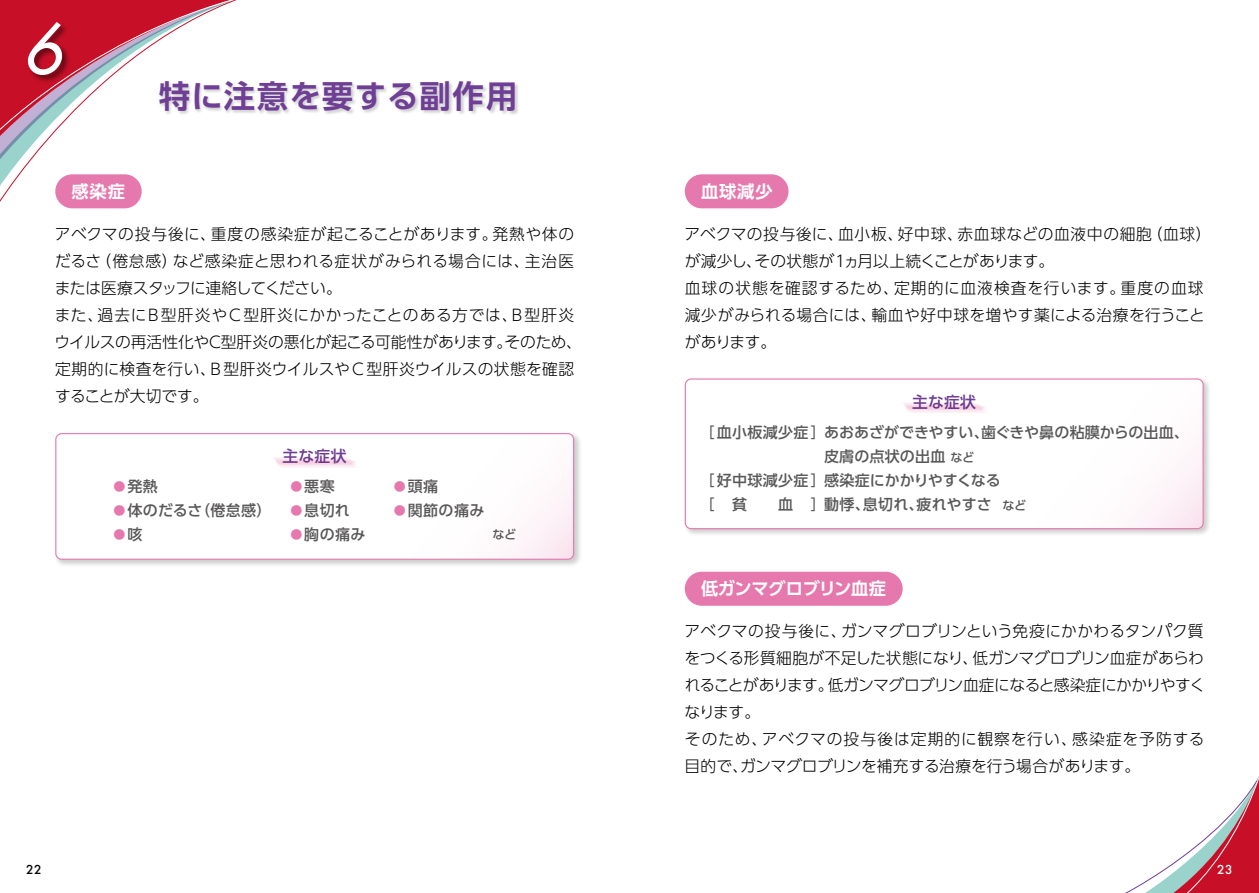
<style>
.page{position:relative;width:1259px;height:893px;background:#fff}
.page>*{position:absolute;margin:0;border:0;box-sizing:border-box;transform-origin:0 0}
.t1{font:italic 67.5px "Futura";color:#fff}
.t2{font:700 31.5px "UD Shin Go Pro De";letter-spacing:.035em;color:#6e3f95}
.t3{font:700 17.25px "UD Shin Go Pro De";letter-spacing:-.01em;color:#fff}
.t4{font:300 15.75px/27px "UD Shin Go Pro";letter-spacing:.01em;color:#000}
.t5{font:500 15.75px "UD Shin Go Pro";letter-spacing:.02em;color:#6e3f95}
.t6{font:500 15px "UD Shin Go Pro";letter-spacing:.015em;color:#595757}
.t7{font:500 12px "Futura";color:#000}
.t8{font:500 12px "Futura";color:#fff}
.t9{font:500 12px "UD Shin Go Pro";color:#e578ac}
.t10{font:500 12px "UD Shin Go Pro";color:#595757}
.s1{font-size:12px;color:#e578ac}
.s2{font-size:15px;color:#595757}
.s3{font-weight:400}
.s4{font-size:12px}
</style>
<div class="page">
<svg style="left:0;top:151px;width:38px;height:25px"></svg>
<svg style="left:0;top:0;width:237px;height:151px"></svg>
<svg style="left:1125px;top:776px;width:134px;height:117px"></svg>
<img style="left:157px;top:78px;width:361px;height:48px">
<img style="left:21px;top:13px;width:52px;height:90px">
<div style="left:55px;top:174px;width:87px;height:34px;background:#e578ac;border-radius:17px"></div>
<div style="left:685px;top:572px;width:217px;height:34px;background:#e578ac;border-radius:17px"></div>
<img style="left:684px;top:380px;width:525px;height:154px">
<svg style="left:685px;top:378px;width:518px;height:151px"></svg>
<svg style="left:902px;top:402px;width:85px;height:11px"></svg>
<hr style="left:907px;top:408px;width:75px;height:2px;background:#e578ac">
<div style="left:685px;top:174px;width:103px;height:34px;background:#e578ac;border-radius:17px"></div>
<img style="left:57px;top:435px;width:523px;height:130px">
<svg style="left:55px;top:433px;width:519px;height:127px"></svg>
<svg style="left:273px;top:457px;width:85px;height:11px"></svg>
<hr style="left:278px;top:463px;width:75px;height:2px;background:#e578ac">
<h1 class="t1" style="left:23px;top:5px;width:41px">6</h1>
<p class="t3" style="left:71px;top:177px;width:55px">感染症</p>
<h2 class="t2" style="left:159px;top:70px;width:360px">特に注意を要する副作用</h2>
<p class="t4" style="left:55px;top:219px;width:529px">アベクマの投与後に、重度の感染症が起こることがあります。発熱や体のだるさ（倦怠感）など感染症と思われる症状がみられる場合には、主治医または医療スタッフに連絡してください。<br>また、過去にB型肝炎やC型肝炎にかかったことのある方では、B型肝炎ウイルスの再活性化やC型肝炎の悪化が起こる可能性があります。そのため、定期的に検査を行い、B型肝炎ウイルスや C型肝炎ウイルスの状態を確認することが大切です。</p>
<p class="t6" style="left:113px;top:474px;width:46px"><span class="s1">●</span>発熱</p>
<p class="t6" style="left:113px;top:498px;width:160px"><span class="s1">●</span>体のだるさ（倦怠感）</p>
<p class="t9" style="left:113px;top:525px;width:30px">●<span class="s2">咳</span></p>
<p class="t5" style="left:282px;top:443px;width:65px">主な症状</p>
<p class="t6" style="left:290px;top:474px;width:46px"><span class="s1">●</span>悪寒</p>
<p class="t6" style="left:290px;top:498px;width:61px"><span class="s1">●</span>息切れ</p>
<p class="t6" style="left:290px;top:522px;width:77px"><span class="s1">●</span>胸の痛み</p>
<p class="t6" style="left:394px;top:474px;width:46px"><span class="s1">●</span>頭痛</p>
<p class="t6" style="left:394px;top:498px;width:92px"><span class="s1">●</span>関節の痛み</p>
<p class="t10" style="left:492px;top:525px;width:25px">など</p>
<p class="t3" style="left:701px;top:177px;width:73px">血球減少</p>
<p class="t4" style="left:684px;top:219px;width:529px">アベクマの投与後に、血小板、好中球、赤血球などの血液中の細胞（血球）が減少し、その状態が1ヵ月以上続くことがあります。<br>血球の状態を確認するため、定期的に血液検査を行います。重度の血球減少がみられる場合には、輸血や好中球を増やす薬による治療を行うことがあります。</p>
<p class="t5" style="left:912px;top:389px;width:65px">主な症状</p>
<p class="t6" style="left:699px;top:420px;width:491px"><span class="s3">［</span>血小板減少症<span class="s3">］</span>あおあざができやすい、歯ぐきや鼻の粘膜からの出血、</p>
<p class="t6" style="left:824px;top:444px;width:151px">皮膚の点状の出血 <span class="s4">など</span></p>
<p class="t6" style="left:699px;top:468px;width:303px"><span class="s3">［</span>好中球減少症<span class="s3">］</span>感染症にかかりやすくなる</p>
<p class="t6" style="left:699px;top:492px;width:328px"><span class="s3">［</span> 貧　　血　<span class="s3">］</span>動悸、息切れ、疲れやすさ <span class="s4">など</span></p>
<p class="t3" style="left:701px;top:575px;width:186px">低ガンマグロブリン血症</p>
<p class="t4" style="left:684px;top:617px;width:522px">アベクマの投与後に、ガンマグロブリンという免疫にかかわるタンパク質をつくる形質細胞が不足した状態になり、低ガンマグロブリン血症があらわれることがあります。低ガンマグロブリン血症になると感染症にかかりやすくなります。<br>そのため、アベクマの投与後は定期的に観察を行い、感染症を予防する目的で、ガンマグロブリンを補充する治療を行う場合があります。</p>
<p class="t7" style="left:26px;top:862px;width:17px">22</p>
<p class="t8" style="left:1217px;top:862px;width:17px">23</p>
</div>
